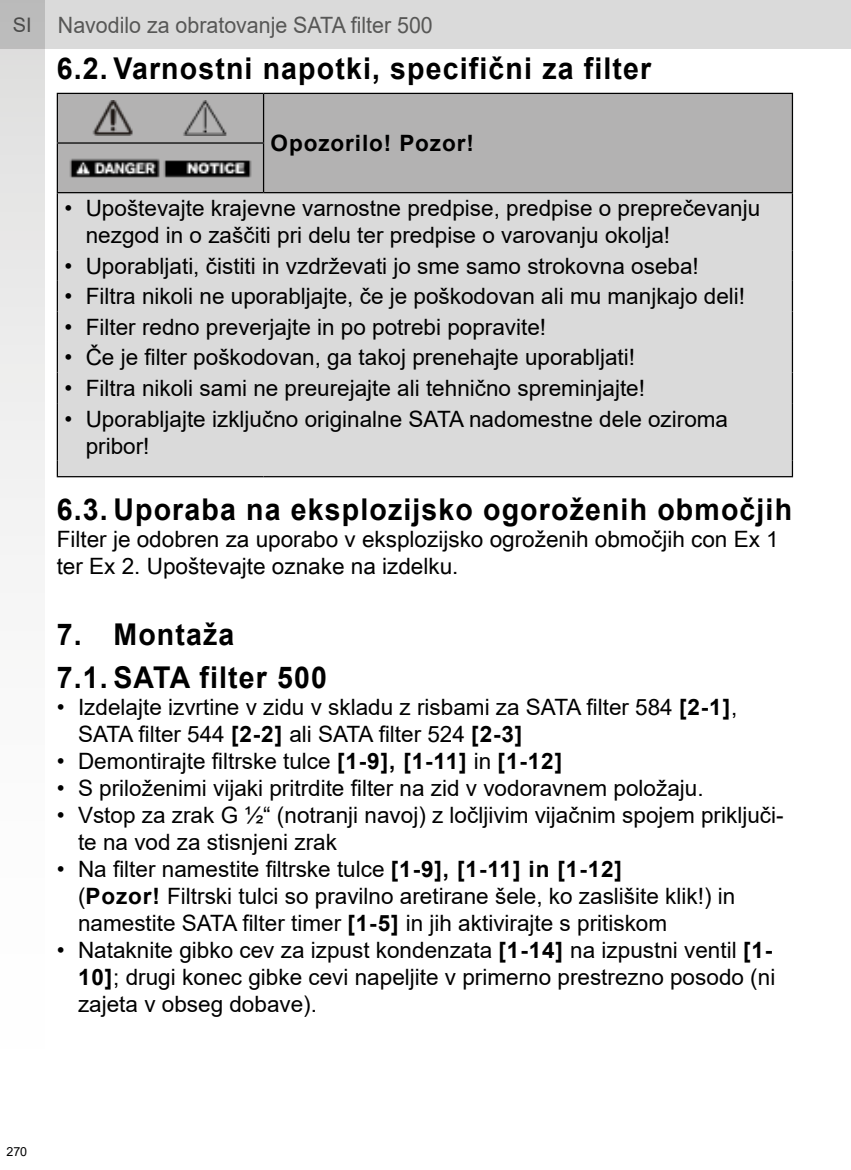
<style>
.page{position:relative;width:851px;height:1170px;background:#fff}
.page>*{position:absolute;margin:0;border:0;box-sizing:border-box;transform-origin:0 0}
.t1{font:700 30px/43px "Arial";letter-spacing:.04em;color:#000;scale:.95 1}
.t2{font:22.5px/27px "Arial";color:#000}
.t3{font:22.5px/27px "Arial Unicode MS";color:#000}
.t4{font:22.5px "Arial";color:#575756;scale:.95 1}
.t5{font:700 22.5px "Arial";letter-spacing:.04em;color:#000}
.t6{font:12.5px "Arial";color:#000}
.s1{font-size:20px}
.s2{font-weight:700}
</style>
<div class="page">
<div style="left:0;top:0;width:850px;height:49px;background:#dadada"></div>
<svg style="left:0;top:0;width:44px;height:555px"></svg>
<div style="left:58px;top:94px;width:733px;height:98px;background:#b3b2b2"></div>
<div style="left:58px;top:193px;width:733px;height:283px;background:#dadada"></div>
<hr style="left:57px;top:193px;width:1px;height:57px;background:#000">
<hr style="left:791px;top:193px;width:2px;height:57px;background:#000">
<hr style="left:57px;top:250px;width:1px;height:31px;background:#000">
<hr style="left:791px;top:250px;width:2px;height:31px;background:#000">
<hr style="left:57px;top:281px;width:1px;height:30px;background:#000">
<hr style="left:791px;top:281px;width:2px;height:30px;background:#000">
<hr style="left:57px;top:311px;width:1px;height:31px;background:#000">
<hr style="left:791px;top:311px;width:2px;height:31px;background:#000">
<hr style="left:57px;top:342px;width:1px;height:30px;background:#000">
<hr style="left:791px;top:342px;width:2px;height:30px;background:#000">
<hr style="left:57px;top:372px;width:1px;height:31px;background:#000">
<hr style="left:791px;top:372px;width:2px;height:31px;background:#000">
<hr style="left:57px;top:93px;width:206px;height:1px;background:#000">
<hr style="left:57px;top:94px;width:1px;height:48px;background:#000">
<hr style="left:263px;top:93px;width:530px;height:1px;background:#000">
<hr style="left:263px;top:94px;width:1px;height:48px;background:#000">
<hr style="left:791px;top:94px;width:2px;height:49px;background:#000">
<hr style="left:57px;top:142px;width:207px;height:2px;background:#000">
<hr style="left:57px;top:144px;width:1px;height:48px;background:#000">
<hr style="left:263px;top:144px;width:1px;height:48px;background:#000">
<hr style="left:791px;top:143px;width:2px;height:49px;background:#000">
<hr style="left:57px;top:192px;width:206px;height:1px;background:#000">
<hr style="left:263px;top:192px;width:530px;height:1px;background:#000">
<hr style="left:57px;top:403px;width:1px;height:57px;background:#000">
<hr style="left:791px;top:403px;width:2px;height:57px;background:#000">
<svg style="left:57px;top:460px;width:1px;height:16px"></svg>
<svg style="left:791px;top:460px;width:2px;height:16px"></svg>
<hr style="left:57px;top:476px;width:206px;height:1px;background:#000">
<hr style="left:263px;top:476px;width:530px;height:1px;background:#000">
<img style="left:68px;top:100px;width:184px;height:36px">
<img style="left:68px;top:150px;width:184px;height:35px">
<p class="t4" style="left:13px;top:9px;width:443px"><span class="s1">SI</span> Navodilo za obratovanje SATA filter 500</p>
<h1 class="t1" style="left:57px;top:47px;width:627px">6.2. Varnostni napotki, specifični za filter</h1>
<p class="t5" style="left:270px;top:127px;width:205px">Opozorilo! Pozor!</p>
<p class="t2" style="left:86px;top:194px;width:676px;text-indent:-21px">• Upoštevajte krajevne varnostne predpise, predpise o preprečevanju nezgod in o zaščiti pri delu ter predpise o varovanju okolja!</p>
<p class="t2" style="left:64px;top:252px;width:635px">• Uporabljati, čistiti in vzdrževati jo sme samo strokovna oseba!</p>
<p class="t2" style="left:64px;top:283px;width:682px">• Filtra nikoli ne uporabljajte, če je poškodovan ali mu manjkajo deli!</p>
<p class="t2" style="left:64px;top:313px;width:483px">• Filter redno preverjajte in po potrebi popravite!</p>
<p class="t2" style="left:64px;top:344px;width:572px">• Če je filter poškodovan, ga takoj prenehajte uporabljati!</p>
<p class="t2" style="left:64px;top:374px;width:582px">• Filtra nikoli sami ne preurejajte ali tehnično spreminjajte!</p>
<p class="t2" style="left:86px;top:405px;width:643px;text-indent:-21px">• Uporabljajte izključno originalne SATA nadomestne dele oziroma pribor!</p>
<h1 class="t1" style="left:57px;top:488px;width:775px">6.3. Uporaba na eksplozijsko ogoroženih območjih</h1>
<p class="t3" style="left:57px;top:525px;width:723px">Filter je odobren za uporabo v eksplozijsko ogroženih območjih con Ex 1 ter Ex 2. Upoštevajte oznake na izdelku.</p>
<h1 class="t1" style="left:57px;top:613px;width:286px">7. Montaža<br>7.1. SATA filter 500</h1>
<p class="t2" style="left:78px;top:693px;width:660px;text-indent:-21px">• Izdelajte izvrtine v zidu v skladu z risbami za SATA filter 584 <span class="s2">[2-1]</span>,<br>SATA filter 544 <span class="s2">[2-2]</span> ali SATA filter 524 <span class="s2">[2-3]</span></p>
<p class="t2" style="left:57px;top:747px;width:507px">• Demontirajte filtrske tulce <span class="s2">[1-9], [1-11]</span> in <span class="s2">[1-12]</span></p>
<p class="t2" style="left:57px;top:774px;width:648px">• S priloženimi vijaki pritrdite filter na zid v vodoravnem položaju.</p>
<p class="t2" style="left:78px;top:801px;width:707px;text-indent:-21px">• Vstop za zrak G ½“ (notranji navoj) z ločljivim vijačnim spojem priključi&shy;te na vod za stisnjeni zrak</p>
<p class="t2" style="left:78px;top:855px;width:658px;text-indent:-21px">• Na filter namestite filtrske tulce <span class="s2">[1-9], [1-11] in [1-12]<br></span>(<span class="s2">Pozor!</span> Filtrski tulci so pravilno aretirane šele, ko zaslišite klik!) in namestite SATA filter timer <span class="s2">[1-5]</span> in jih aktivirajte s pritiskom</p>
<p class="t2" style="left:78px;top:936px;width:698px;text-indent:-21px">• Nataknite gibko cev za izpust kondenzata <span class="s2">[1-14]</span> na izpustni ventil <span class="s2">[1-<br>10]</span>; drugi konec gibke cevi napeljite v primerno prestrezno posodo (ni zajeta v obseg dobave).</p>
<p class="t6" style="left:6px;top:1143px;width:22px">270</p>
</div>
